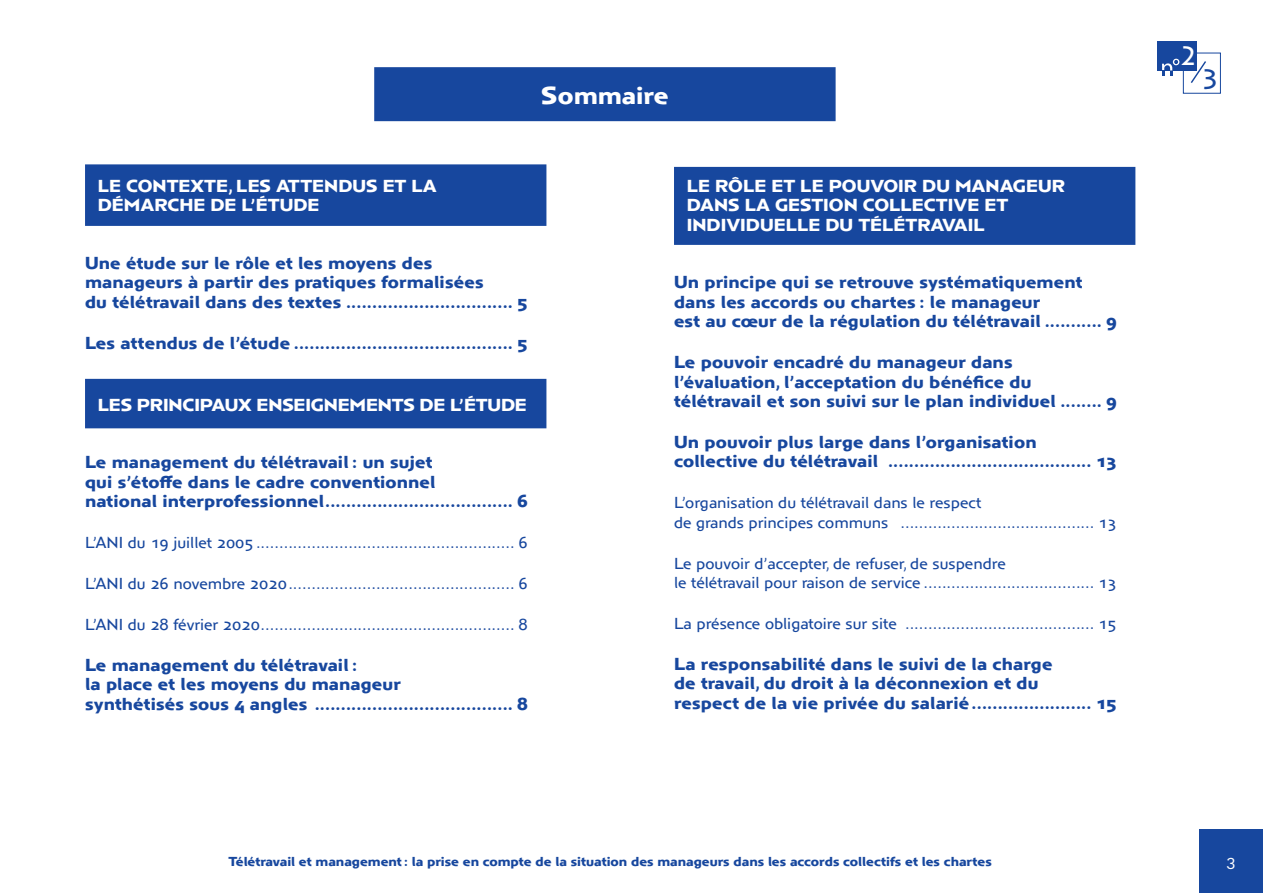
<style>
.page{position:relative;width:1263px;height:893px;background:#fff}
.page>*{position:absolute;margin:0;border:0;box-sizing:border-box;transform-origin:0 0}
.t1{font:29.1px "Anisette Pro Petite";color:#17479e}
.t2{font:27.75px "Anisette Pro Petite";color:#fff}
.t3{font:700 25.5px "Anisette Pro Petite";color:#fff}
.t4{font:700 18px/19.5px "Anisette Pro Petite";letter-spacing:.01em;color:#17479e}
.t5{font:700 18px/19.5px "Anisette Pro Petite";color:#fff}
.t6{font:16.5px/19.5px "Anisette Pro Petite";color:#17479e}
.t7{font:16.5px "Work Sans";color:#fff}
.t8{font:700 13.5px "Anisette Pro Petite";color:#17479e}
</style>
<div class="page">
<div style="left:1199px;top:829px;width:64px;height:64px;background:#17479e"></div>
<div style="left:1157px;top:41px;width:39px;height:29px;background:#17479e"></div>
<div style="left:1183px;top:53px;width:38px;height:41px;border:1px solid #17479e"></div>
<svg style="left:1162px;top:59px;width:17px;height:17px"></svg>
<svg style="left:1191px;top:61px;width:15px;height:22px"></svg>
<div style="left:85px;top:164px;width:461px;height:62px;background:#17479e"></div>
<div style="left:85px;top:379px;width:461px;height:49px;background:#17479e"></div>
<div style="left:674px;top:167px;width:461px;height:78px;background:#17479e"></div>
<div style="left:374px;top:67px;width:462px;height:54px;background:#17479e"></div>
<h3 class="t3" style="left:541px;top:78px;width:129px">Sommaire</h3>
<p class="t5" style="left:98px;top:175px;width:340px">LE CONTEXTE, LES ATTENDUS ET LA<br>DÉMARCHE DE L’ÉTUDE</p>
<p class="t4" style="left:85px;top:252px;width:444px">Une étude sur le rôle et les moyens des manageurs à partir des pratiques formalisées<br>du télétravail dans des textes ................................ 5</p>
<p class="t4" style="left:85px;top:332px;width:444px">Les attendus de l’étude .......................................... 5</p>
<p class="t5" style="left:98px;top:394px;width:431px">LES PRINCIPAUX ENSEIGNEMENTS DE L’ÉTUDE</p>
<p class="t4" style="left:85px;top:452px;width:444px">Le management du télétravail : un sujet<br>qui s’étoffe dans le cadre conventionnel<br>national interprofessionnel.................................... 6</p>
<p class="t6" style="left:85px;top:532px;width:444px">L’ANI du 19 juillet 2005........................................................ 6</p>
<p class="t6" style="left:85px;top:573px;width:444px">L’ANI du 26 novembre 2020................................................. 6</p>
<p class="t6" style="left:85px;top:614px;width:444px">L’ANI du 28 février 2020....................................................... 8</p>
<p class="t4" style="left:85px;top:654px;width:444px">Le management du télétravail :<br>la place et les moyens du manageur<br>synthétisés sous 4 angles ...................................... 8</p>
<p class="t5" style="left:687px;top:175px;width:380px">LE RÔLE ET LE POUVOIR DU MANAGEUR<br>DANS LA GESTION COLLECTIVE ET<br>INDIVIDUELLE DU TÉLÉTRAVAIL</p>
<p class="t4" style="left:674px;top:272px;width:444px">Un principe qui se retrouve systématiquement dans les accords ou chartes : le manageur<br>est au cœur de la régulation du télétravail ........... 9</p>
<p class="t4" style="left:674px;top:351px;width:444px">Le pouvoir encadré du manageur dans l’évaluation, l’acceptation du bénéfice du télétravail et son suivi sur le plan individuel ........ 9</p>
<p class="t4" style="left:674px;top:431px;width:444px">Un pouvoir plus large dans l’organisation collective du télétravail ....................................... 13</p>
<p class="t6" style="left:674px;top:492px;width:444px">L’organisation du télétravail dans le respect<br>de grands principes communs .......................................... 13</p>
<p class="t6" style="left:674px;top:553px;width:444px">Le pouvoir d’accepter, de refuser, de suspendre<br>le télétravail pour raison de service ..................................... 13</p>
<p class="t6" style="left:674px;top:613px;width:444px">La présence obligatoire sur site ......................................... 15</p>
<p class="t4" style="left:674px;top:653px;width:444px">La responsabilité dans le suivi de la charge<br>de travail, du droit à la déconnexion et du<br>respect de la vie privée du salarié....................... 15</p>
<h2 class="t2" style="left:1180px;top:37px;width:17px">2</h2>
<h1 class="t1" style="left:1202px;top:60px;width:18px">3</h1>
<p class="t8" style="left:229px;top:852px;width:765px">Télétravail et management : la prise en compte de la situation des manageurs dans les accords collectifs et les chartes</p>
<p class="t7" style="left:1226px;top:853px;width:11px">3</p>
</div>
